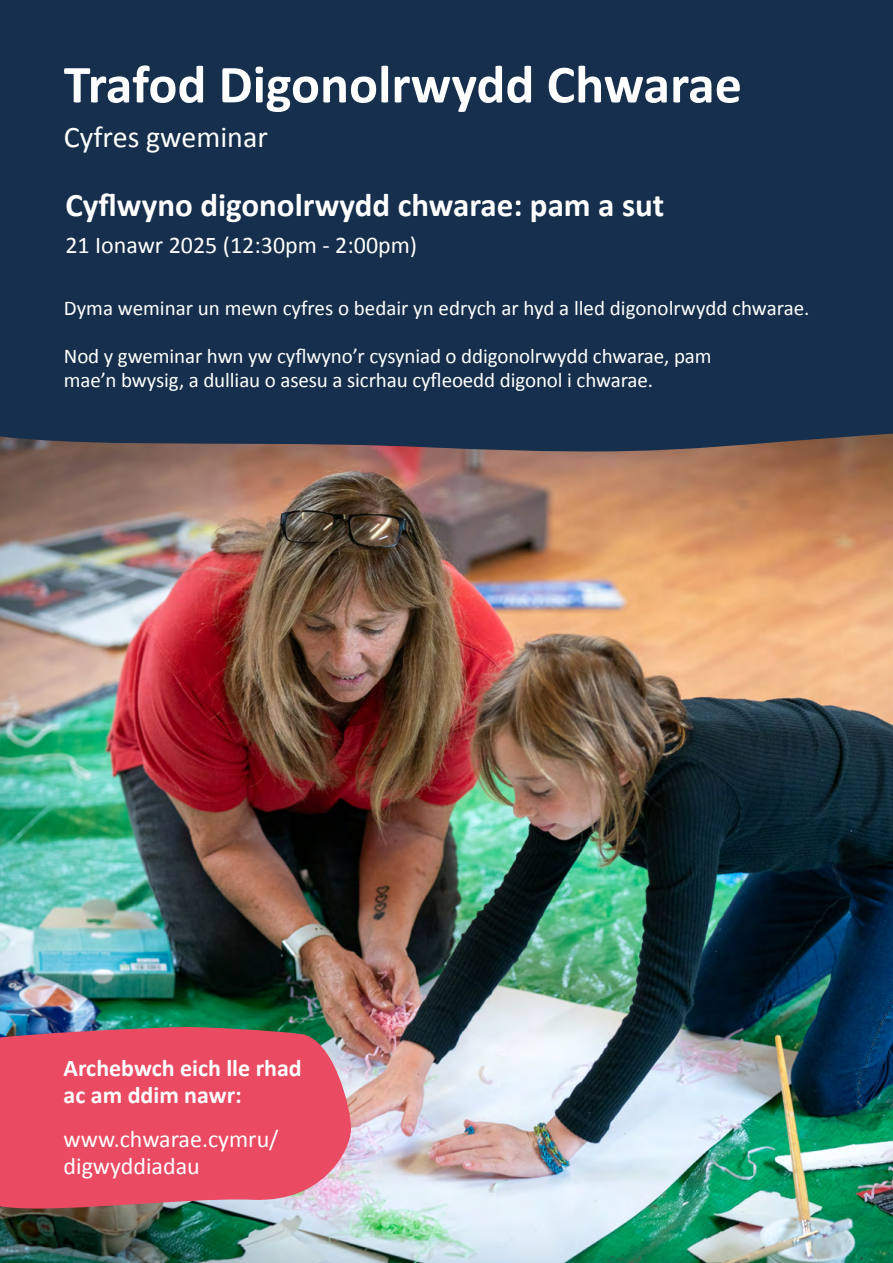
<style>
.page{position:relative;width:893px;height:1263px;background:#fff}
.page>*{position:absolute;margin:0;border:0;box-sizing:border-box;transform-origin:0 0}
.t1{font:700 54px "Calibri";color:#fff}
.t2{font:700 33px "Calibri";color:#fff}
.t3{font:30px "Calibri";color:#fff}
.t4{font:24px/27px "Calibri";color:#fff}
.t5{font:700 24px/27px "Calibri";color:#fff}
.t6{font:21px/24px "Calibri";letter-spacing:-.005em;color:#fff}
</style>
<div class="page">
<img style="left:0;top:458px;width:893px;height:805px">
<div style="left:0;top:0;width:893px;height:458px;background:#152f4c"></div>
<svg style="left:0;top:1027px;width:351px;height:192px;fill:#ea4b62"></svg>
<h1 class="t1" style="left:64px;top:46px;width:680px">Trafod Digonolrwydd Chwarae</h1>
<h3 class="t3" style="left:64px;top:117px;width:206px">Cyfres gweminar</h3>
<h2 class="t2" style="left:65px;top:182px;width:600px">Cyflwyno digonolrwydd chwarae: pam a sut</h2>
<p class="t4" style="left:65px;top:230px;width:353px">21 Ionawr 2025 (12:30pm - 2:00pm)</p>
<p class="t6" style="left:64px;top:295px;width:747px">Dyma weminar un mewn cyfres o bedair yn edrych ar hyd a lled digonolrwydd chwarae.</p>
<p class="t6" style="left:64px;top:343px;width:649px">Nod y gweminar hwn yw cyflwyno’r cysyniad o ddigonolrwydd chwarae, pam mae’n bwysig, a dulliau o asesu a sicrhau cyfleoedd digonol i chwarae.</p>
<p class="t5" style="left:64px;top:1054px;width:240px">Archebwch eich lle rhad ac am ddim nawr:</p>
<p class="t4" style="left:64px;top:1125px;width:216px">www.chwarae.cymru/ digwyddiadau</p>
</div>
